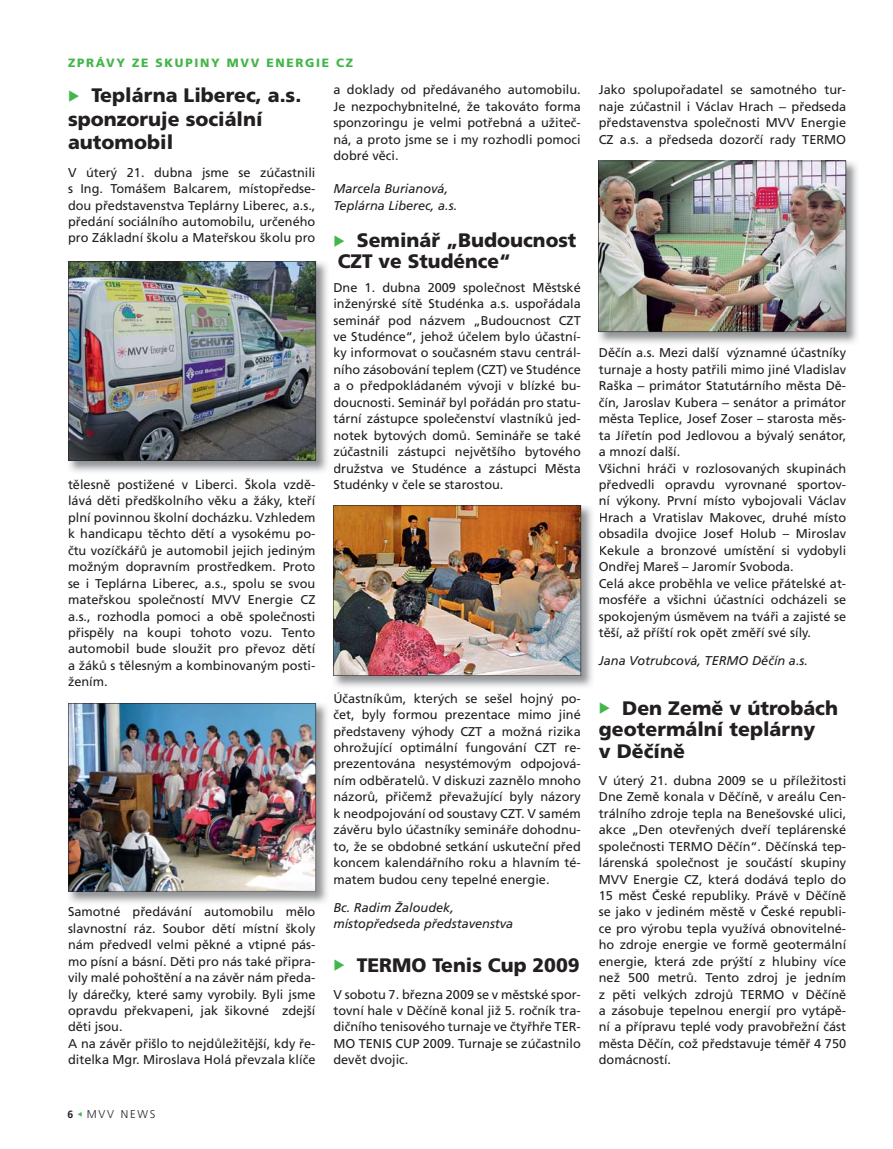
<style>
.page{position:relative;width:893px;height:1149px;background:#fff}
.page>*{position:absolute;margin:0;border:0;box-sizing:border-box;transform-origin:0 0}
.t1{font:900 19.5px/23.2px "Frutiger CE";color:#231f20}
.t2{font:12.75px/16.4px "Frutiger CE";color:#231f20;text-align:justify}
.t3{font:italic 12.75px/16.4px "Frutiger CE";color:#231f20}
.t4{font:900 12px "Frutiger CE";letter-spacing:.14em;color:#43b649}
.t5{font:300 11.25px "Frutiger CE";letter-spacing:.16em;color:#231f20}
.s1{font-weight:700;font-size:10.5px}
.s2{font-family:"Arial"}
</style>
<div class="page">
<img style="left:69px;top:261px;width:258px;height:211px">
<img style="left:68px;top:261px;width:248px;height:200px">
<img style="left:68px;top:703px;width:259px;height:200px">
<img style="left:68px;top:703px;width:248px;height:188px">
<img style="left:333px;top:505px;width:259px;height:182px">
<img style="left:333px;top:505px;width:248px;height:170px">
<img style="left:598px;top:160px;width:259px;height:183px">
<img style="left:598px;top:161px;width:248px;height:171px">
<p class="t4" style="left:68px;top:57px;width:287px">ZPRÁVY ZE SKUPINY MVV ENERGIE CZ</p>
<h1 class="t1" style="left:68px;top:85px;width:235px;text-indent:23px">Teplárna Liberec, a.s. sponzoruje sociální automobil</h1>
<p class="t2" style="left:68px;top:165px;width:249px">V úterý 21. dubna jsme se zúčastnili s Ing. Tomášem Balcarem, místopředse&shy;dou představenstva Teplárny Liberec, a.s., předání sociálního automobilu, určeného pro Základní školu a Mateřskou školu pro</p>
<p class="t2" style="left:103px;top:477px;width:9px">ě</p>
<p class="t2" style="left:138px;top:477px;width:38px">tiž é</p>
<p class="t2" style="left:231px;top:477px;width:40px">i Škl</p>
<p class="t2" style="left:296px;top:477px;width:16px">dě</p>
<p class="t2" style="left:68px;top:477px;width:122px">tělesn pos en v</p>
<p class="t2" style="left:195px;top:477px;width:44px">Liberc .</p>
<p class="t2" style="left:68px;top:477px;width:249px;text-indent:190px">oa vz - lává děti předškolního věku a žáky, kteří plní povinnou školní docházku. Vzhledem k handicapu těchto dětí a vysokému po&shy;čtu vozíčkářů je automobil jejich jediným možným dopravním prostředkem. Proto se i Teplárna Liberec, a.s., spolu se svou mateřskou společností MVV Energie CZ a.s., rozhodla pomoci a obě společnosti přispěly na koupi tohoto vozu. Tento automobil bude sloužit pro převoz dětí a žáků s tělesným a kombinovaným posti&shy;žením.</p>
<p class="t2" style="left:68px;top:904px;width:249px">Samotné předávání automobilu mělo</p>
<p class="t2" style="left:68px;top:920px;width:249px;text-align:left">slavnostní ráz. Soubor dětí místní školy nám předvedl velmi pěkné a vtipné pás&shy;mo písní a básní. Děti pro nás také připra&shy;vily malé pohoštění a na závěr nám předa&shy;ly dárečky, které samy vyrobily. Byli jsme opravdu překvapeni, jak šikovné zdejší děti jsou.<br>A na závěr přišlo to nejdůležitější, kdy ře&shy;ditelka Mgr. Miroslava Holá převzala klíče</p>
<p class="t5" style="left:68px;top:1107px;width:90px"><span class="s1">6</span> MVV NEWS</p>
<p class="t2" style="left:333px;top:83px;width:249px">a doklady od předávaného automobilu.<br>Je nezpochybnitelné, že takováto forma sponzoringu je velmi potřebná a užiteč&shy;ná, a proto jsme se i my rozhodli pomoci dobré věci.</p>
<p class="t3" style="left:333px;top:181px;width:125px">Marcela Burianová,<br>Teplárna Liberec, a.s.</p>
<h1 class="t1" style="left:338px;top:230px;width:240px;line-height:21px;text-indent:19px">Seminář „Budoucnost<br>CZT ve Studénce“</h1>
<p class="t2" style="left:333px;top:280px;width:249px">Dne 1. dubna 2009 společnost Městské</p>
<p class="t2" style="left:333px;top:296px;width:249px">inženýrské sítě Studénka a.s. uspořádala</p>
<p class="t2" style="left:333px;top:312px;width:249px">seminář pod názvem „Budoucnost CZT</p>
<p class="t2" style="left:333px;top:329px;width:249px">ve Studénce“, jehož účelem bylo účastní-</p>
<p class="t2" style="left:333px;top:345px;width:249px">ky informovat o současném stavu centrál-</p>
<p class="t2" style="left:333px;top:362px;width:249px">ního zásobování teplem (CZT) ve Studénce</p>
<p class="t2" style="left:346px;top:378px;width:236px">o předpokládaném vývoji v blízké bu-</p>
<p class="t2" style="left:333px;top:395px;width:249px">doucnosti. Seminář byl pořádán pro statu-</p>
<p class="t2" style="left:333px;top:411px;width:249px">tární zástupce společenství vlastníků jed-</p>
<p class="t2" style="left:333px;top:427px;width:249px">notek bytových domů. Semináře se také</p>
<p class="t2" style="left:333px;top:444px;width:249px">zúčastnili zástupci největšího bytového</p>
<p class="t2" style="left:333px;top:460px;width:249px">družstva ve Studénce a zástupci Města</p>
<p class="t2" style="left:333px;top:477px;width:172px">Studénky v čele se starostou.</p>
<p class="t2" style="left:333px;top:378px;width:9px">a</p>
<p class="t2" style="left:333px;top:690px;width:249px">Účastníkům kterých se sešel hojný po&shy;čet, byly formou prezentace mimo jiné představeny výhody CZT a možná rizika ohrožující optimální fungování CZT re&shy;prezentována nesystémovým odpojová&shy;ním odběratelů. V diskuzi zaznělo mnoho názorů, přičemž převažující byly názory k neodpojování od soustavy CZT. V samém závěru bylo účastníky semináře dohodnu&shy;to, že se obdobné setkání uskuteční před koncem kalendářního roku a hlavním té&shy;matem budou ceny tepelné energie.</p>
<p class="t3" style="left:333px;top:899px;width:181px">Bc. Radim Žaloudek, místopředseda představenstva</p>
<h1 class="t1" style="left:357px;top:954px;width:224px">TERMO Tenis Cup 2009</h1>
<p class="t2" style="left:333px;top:986px;width:249px">V sobotu 7. března 2009 se v městské spor&shy;tovní hale v Děčíně konal již 5. ročník tra&shy;dičního tenisového turnaje ve čtyřhře TER-MO TENIS CUP 2009. Turnaje se zúčastnilo devět dvojic.</p>
<p class="t2" style="left:403px;top:690px;width:5px">,</p>
<p class="t2" style="left:599px;top:83px;width:249px">Jako spolupořadatel se samotného tur&shy;naje zúčastnil i Václav Hrach <span class="s2">–</span> předseda představenstva společnosti MVV Energie CZ a.s. a předseda dozorčí rady TERMO</p>
<p class="t2" style="left:599px;top:345px;width:249px">Děčín a s Mezi další významné účastníky</p>
<p class="t2" style="left:599px;top:345px;width:249px;text-align:left;text-indent:44px">. .<br>turnaje a hosty patřili mimo jiné Vladislav Raška <span class="s2">–</span> primátor Statutárního města Dě&shy;čín, Jaroslav Kubera <span class="s2">–</span> senátor a primátor města Teplice, Josef Zoser – starosta měs&shy;ta Jířetín pod Jedlovou a bývalý senátor, a mnozí další.<br>Všichni hráči v rozlosovaných skupinách předvedli opravdu vyrovnané sportov&shy;ní výkony. První místo vybojovali Václav Hrach a Vratislav Makovec, druhé místo obsadila dvojice Josef Holub – Miroslav Kekule a bronzové umístění si vydobyli Ondřej Mareš – Jaromír Svoboda.<br>Celá akce proběhla ve velice přátelské at&shy;mosféře a všichni účastníci odcházeli se spokojeným úsměvem na tváři a zajisté se těší, až příští rok opět změří své síly.</p>
<p class="t3" style="left:599px;top:653px;width:211px">Jana Votrubcová, TERMO Děčín a.s.</p>
<h1 class="t1" style="left:599px;top:698px;width:241px;line-height:21.8px;text-indent:23px">Den Země v útrobách geotermální teplárny<br>v Děčíně</h1>
<p class="t2" style="left:599px;top:772px;width:249px">V úterý 21. dubna 2009 se u příležitosti Dne Země konala v Děčíně, v areálu Cen&shy;trálního zdroje tepla na Benešovské ulici, akce „Den otevřených dveří teplárenské společnosti TERMO Děčín“. Děčínská tep&shy;lárenská společnost je součástí skupiny MVV Energie CZ, která dodává teplo do 15 měst České republiky. Právě v Děčíně se jako v jediném městě v České republi&shy;ce pro výrobu tepla využívá obnovitelné&shy;ho zdroje energie ve formě geotermální energie, která zde prýští z hlubiny více než 500 metrů. Tento zdroj je jedním z pěti velkých zdrojů TERMO v Děčíně a zásobuje tepelnou energií pro vytápě&shy;ní a přípravu teplé vody pravobřežní část města Děčín, což představuje téměř 4 750 domácností.</p>
</div>
